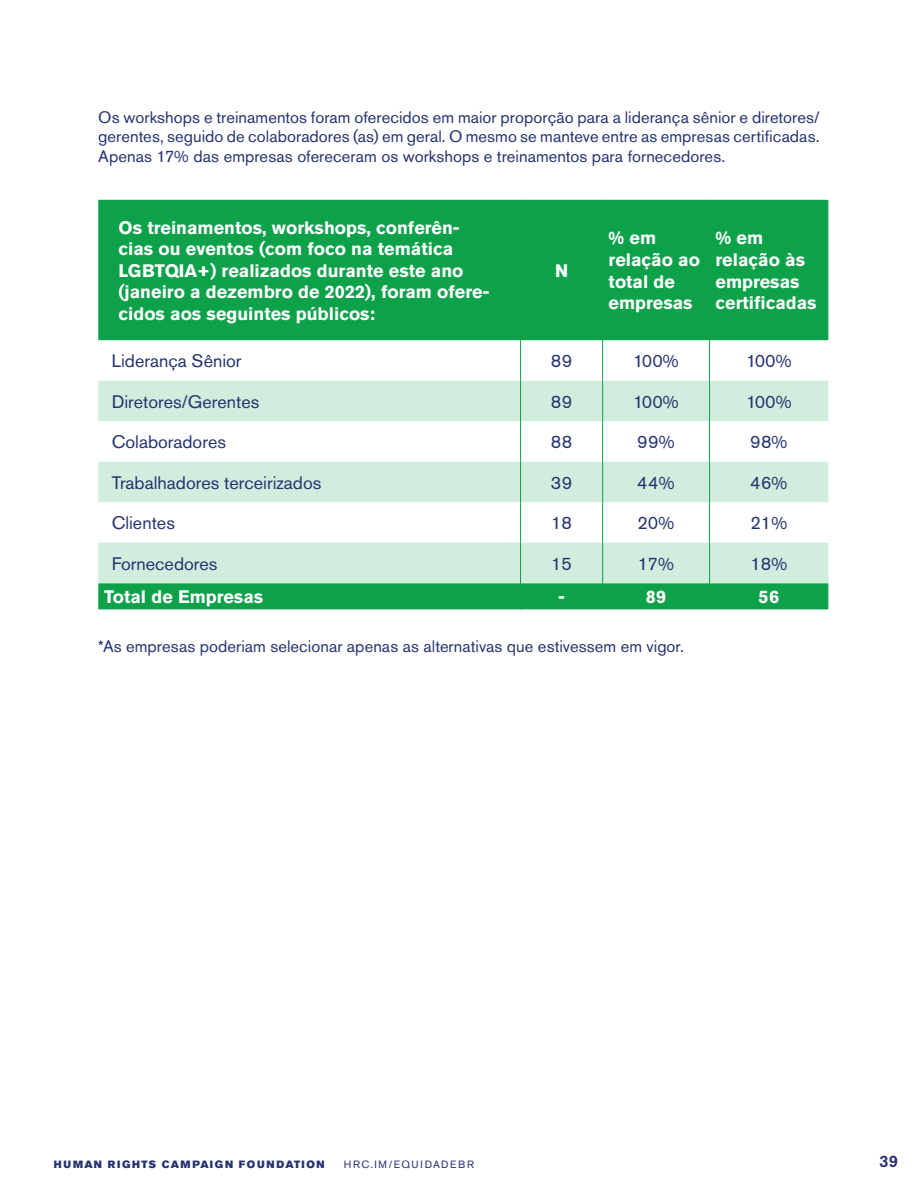
<style>
.page{position:relative;width:918px;height:1188px;background:#fff}
.page>*{position:absolute;margin:0;border:0;box-sizing:border-box;transform-origin:0 0}
.t1{font:700 18px/21.6px "Akzidenz Grotesk Pro";color:#fff}
.t2{font:18px "Akzidenz Grotesk Pro";color:#263371}
.t3{font:16.5px/19.8px "Akzidenz Grotesk Pro";letter-spacing:.005em;color:#263371;text-align:justify}
.t4{font:500 16.5px "Akzidenz Grotesk Pro";color:#263371}
.t5{font:10.5px "Akzidenz Grotesk Pro Super";letter-spacing:.15em;color:#263371}
.t6{font:10.5px "Akzidenz Grotesk Pro";letter-spacing:.15em;color:#263371}
</style>
<div class="page">
<svg style="left:98px;top:200px;width:730px;height:409px;fill:#0da14a"></svg>
<svg style="left:98px;top:381px;width:730px;height:202px;fill:#d1eddd"></svg>
<hr style="left:520px;top:200px;width:1px;height:140px;background:#0da14a">
<hr style="left:602px;top:200px;width:1px;height:140px;background:#0da14a">
<hr style="left:709px;top:200px;width:1px;height:140px;background:#0da14a">
<hr style="left:520px;top:340px;width:1px;height:41px;background:#0da14a">
<hr style="left:602px;top:340px;width:1px;height:41px;background:#0da14a">
<hr style="left:709px;top:340px;width:1px;height:41px;background:#0da14a">
<hr style="left:520px;top:381px;width:1px;height:40px;background:#0da14a">
<hr style="left:602px;top:381px;width:1px;height:40px;background:#0da14a">
<hr style="left:709px;top:381px;width:1px;height:40px;background:#0da14a">
<hr style="left:520px;top:421px;width:1px;height:41px;background:#0da14a">
<hr style="left:602px;top:421px;width:1px;height:41px;background:#0da14a">
<hr style="left:709px;top:421px;width:1px;height:41px;background:#0da14a">
<hr style="left:520px;top:462px;width:1px;height:40px;background:#0da14a">
<hr style="left:602px;top:462px;width:1px;height:40px;background:#0da14a">
<hr style="left:709px;top:462px;width:1px;height:40px;background:#0da14a">
<hr style="left:520px;top:502px;width:1px;height:41px;background:#0da14a">
<hr style="left:602px;top:502px;width:1px;height:41px;background:#0da14a">
<hr style="left:709px;top:502px;width:1px;height:41px;background:#0da14a">
<hr style="left:520px;top:543px;width:1px;height:40px;background:#0da14a">
<hr style="left:602px;top:543px;width:1px;height:40px;background:#0da14a">
<hr style="left:709px;top:543px;width:1px;height:40px;background:#0da14a">
<svg style="left:520px;top:583px;width:1px;height:26px"></svg>
<svg style="left:602px;top:583px;width:1px;height:26px"></svg>
<svg style="left:709px;top:583px;width:1px;height:26px"></svg>
<p class="t3" style="left:98px;top:107px;width:723px">Os workshops e treinamentos foram oferecidos em maior proporção para a liderança sênior e diretores/ gerentes, seguido de colaboradores (as) em geral. O mesmo se manteve entre as empresas certificadas.<br>Apenas 17% das empresas ofereceram os workshops e treinamentos para fornecedores.</p>
<p class="t1" style="left:119px;top:216px;width:372px">Os treinamentos, workshops, conferên&shy;cias ou eventos (com foco na temática LGBTQIA+) realizados durante este ano (janeiro a dezembro de 2022), foram ofere&shy;cidos aos seguintes públicos:</p>
<p class="t1" style="left:555px;top:259px;width:15px">N</p>
<p class="t1" style="left:609px;top:227px;width:93px">% em relação ao total de empresas</p>
<p class="t1" style="left:716px;top:227px;width:103px">% em relação às empresas certificadas</p>
<p class="t2" style="left:112px;top:349px;width:131px">Liderança Sênior</p>
<p class="t2" style="left:551px;top:349px;width:23px">89</p>
<p class="t2" style="left:633px;top:349px;width:47px">100%</p>
<p class="t2" style="left:746px;top:349px;width:47px">100%</p>
<p class="t2" style="left:112px;top:390px;width:149px">Diretores/Gerentes</p>
<p class="t2" style="left:551px;top:390px;width:23px">89</p>
<p class="t2" style="left:633px;top:390px;width:47px">100%</p>
<p class="t2" style="left:746px;top:390px;width:47px">100%</p>
<p class="t2" style="left:112px;top:430px;width:116px">Colaboradores</p>
<p class="t2" style="left:551px;top:430px;width:23px">88</p>
<p class="t2" style="left:637px;top:430px;width:39px">99%</p>
<p class="t2" style="left:750px;top:430px;width:39px">98%</p>
<p class="t2" style="left:112px;top:471px;width:211px">Trabalhadores terceirizados</p>
<p class="t2" style="left:551px;top:471px;width:23px">39</p>
<p class="t2" style="left:637px;top:471px;width:39px">44%</p>
<p class="t2" style="left:750px;top:471px;width:39px">46%</p>
<p class="t2" style="left:112px;top:511px;width:65px">Clientes</p>
<p class="t2" style="left:551px;top:511px;width:22px">18</p>
<p class="t2" style="left:637px;top:511px;width:39px">20%</p>
<p class="t2" style="left:750px;top:511px;width:39px">21%</p>
<p class="t2" style="left:112px;top:552px;width:107px">Fornecedores</p>
<p class="t2" style="left:551px;top:552px;width:22px">15</p>
<p class="t2" style="left:638px;top:552px;width:38px">17%</p>
<p class="t2" style="left:750px;top:552px;width:39px">18%</p>
<p class="t1" style="left:104px;top:586px;width:161px">Total de Empresas</p>
<p class="t1" style="left:558px;top:586px;width:8px">-</p>
<p class="t1" style="left:646px;top:586px;width:22px">89</p>
<p class="t1" style="left:759px;top:586px;width:22px">56</p>
<p class="t3" style="left:98px;top:636px;width:587px">*As empresas poderiam selecionar apenas as alternativas que estivessem em vigor.</p>
<p class="t5" style="left:54px;top:1157px;width:272px">HUMAN RIGHTS CAMPAIGN FOUNDATION</p>
<p class="t6" style="left:344px;top:1157px;width:132px">HRC.IM/EQUIDADEBR</p>
<p class="t4" style="left:879px;top:1150px;width:20px">39</p>
</div>
